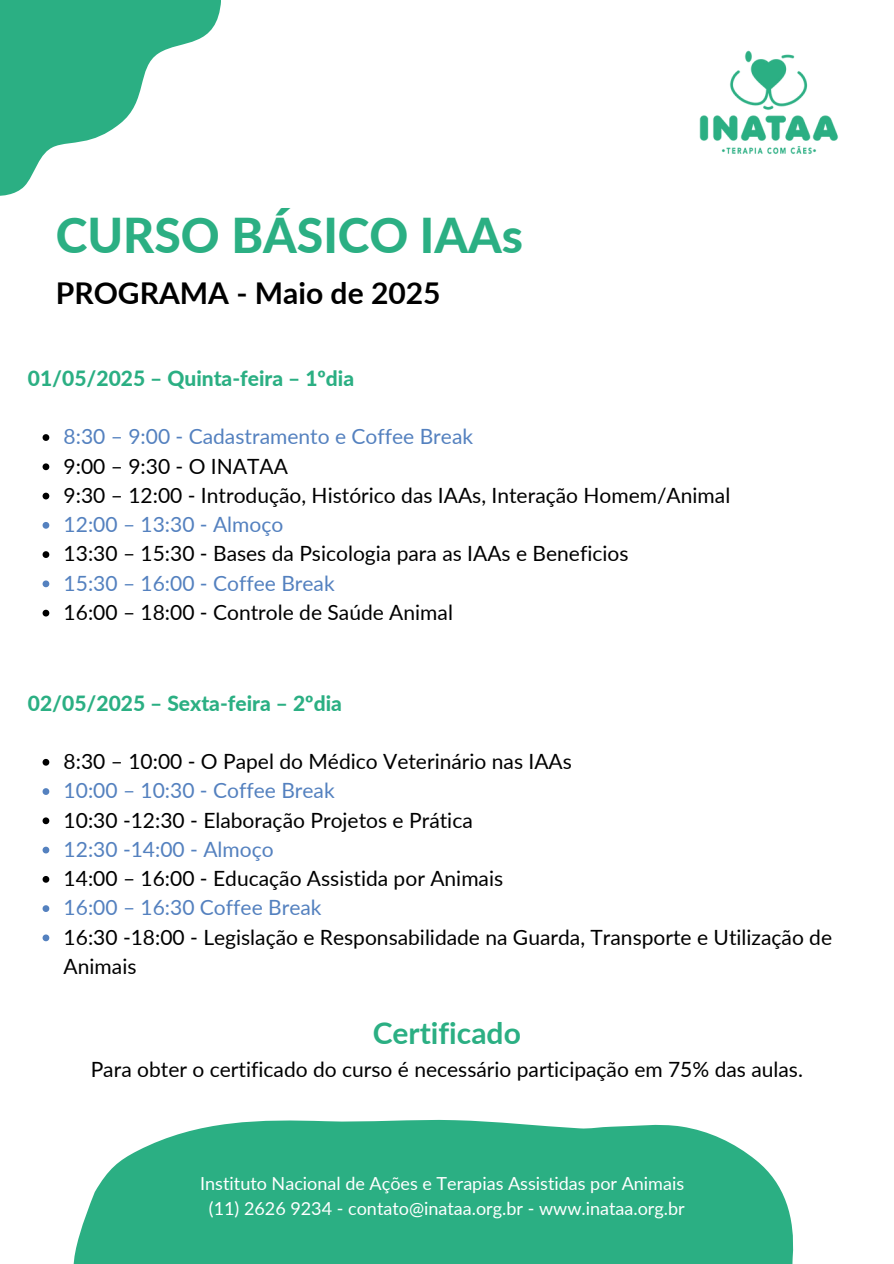
<style>
.page{position:relative;width:894px;height:1264px;background:#fff}
.page>*{position:absolute;margin:0;border:0;box-sizing:border-box;transform-origin:0 0}
.t1{font:800 48px "Lato";color:#2baf83}
.t2{font:700 30px "Lato";color:#000}
.t3{font:700 30px "Lato";color:#2baf83}
.t4{font:21px/29.2px "Lato";color:#000}
.t5{font:21px "Lato";color:#5481bf}
.t6{font:800 21px "Lato";color:#2baf83}
.t7{font:18px "Lato";color:#fff}
</style>
<div class="page">
<img style="left:699px;top:50px;width:139px;height:104px">
<svg style="left:0;top:0;width:220px;height:196px"></svg>
<svg style="left:43px;top:434px;width:6px;height:7px"></svg>
<svg style="left:43px;top:463px;width:6px;height:7px"></svg>
<svg style="left:43px;top:492px;width:6px;height:7px"></svg>
<svg style="left:43px;top:522px;width:6px;height:6px"></svg>
<svg style="left:43px;top:551px;width:6px;height:7px"></svg>
<svg style="left:43px;top:580px;width:6px;height:7px"></svg>
<svg style="left:43px;top:609px;width:6px;height:7px"></svg>
<svg style="left:74px;top:1119px;width:720px;height:144px;background:#42b790"></svg>
<svg style="left:43px;top:759px;width:6px;height:6px"></svg>
<svg style="left:43px;top:788px;width:6px;height:7px"></svg>
<svg style="left:43px;top:817px;width:6px;height:7px"></svg>
<svg style="left:43px;top:846px;width:6px;height:7px"></svg>
<svg style="left:43px;top:876px;width:6px;height:6px"></svg>
<svg style="left:43px;top:905px;width:6px;height:7px"></svg>
<svg style="left:43px;top:934px;width:6px;height:7px"></svg>
<p class="t1" style="left:56px;top:205px;width:468px">CURSO BÁSICO IAAs</p>
<p class="t2" style="left:56px;top:274px;width:386px">PROGRAMA - Maio de 2025</p>
<p class="t6" style="left:28px;top:365px;width:327px">01/05/2025 – Quinta-feira – 1ºdia</p>
<h1 class="t5" style="left:64px;top:423px;width:411px">8:30 – 9:00 - Cadastramento e Coffee Break</h1>
<h2 class="t4" style="left:64px;top:451px;width:226px">9:00 – 9:30 - O INATAA</h2>
<h3 class="t4" style="left:64px;top:480px;width:668px">9:30 – 12:00 - Introdução, Histórico das IAAs, Interação Homem/Animal</h3>
<p class="t5" style="left:64px;top:511px;width:221px">12:00 – 13:30 - Almoço</p>
<p class="t4" style="left:64px;top:538px;width:566px">13:30 – 15:30 - Bases da Psicologia para as IAAs e Beneficios</p>
<p class="t5" style="left:64px;top:570px;width:272px">15:30 – 16:00 - Coffee Break</p>
<p class="t4" style="left:64px;top:597px;width:390px">16:00 – 18:00 - Controle de Saúde Animal</p>
<p class="t6" style="left:28px;top:689px;width:315px">02/05/2025 – Sexta-feira – 2ºdia</p>
<h3 class="t4" style="left:64px;top:746px;width:509px">8:30 – 10:00 - O Papel do Médico Veterinário nas IAAs</h3>
<p class="t5" style="left:64px;top:777px;width:272px">10:00 – 10:30 - Coffee Break</p>
<p class="t4" style="left:64px;top:804px;width:410px">10:30 -12:30 - Elaboração Projetos e Prática</p>
<p class="t5" style="left:64px;top:836px;width:211px">12:30 -14:00 - Almoço</p>
<p class="t4" style="left:64px;top:863px;width:441px">14:00 – 16:00 - Educação Assistida por Animais</p>
<p class="t5" style="left:64px;top:894px;width:259px">16:00 – 16:30 Coffee Break</p>
<p class="t4" style="left:64px;top:921px;width:769px">16:30 -18:00 - Legislação e Responsabilidade na Guarda, Transporte e Utilização de<br>Animais</p>
<p class="t3" style="left:372px;top:1014px;width:150px">Certificado</p>
<p class="t4" style="left:91px;top:1054px;width:713px">Para obter o certificado do curso é necessário participação em 75% das aulas.</p>
<p class="t7" style="left:200px;top:1172px;width:485px">Instituto Nacional de Ações e Terapias Assistidas por Animais</p>
<h4 class="t7" style="left:209px;top:1197px;width:477px">(11) 2626 9234 - contato@inataa.org.br - www.inataa.org.br</h4>
</div>
